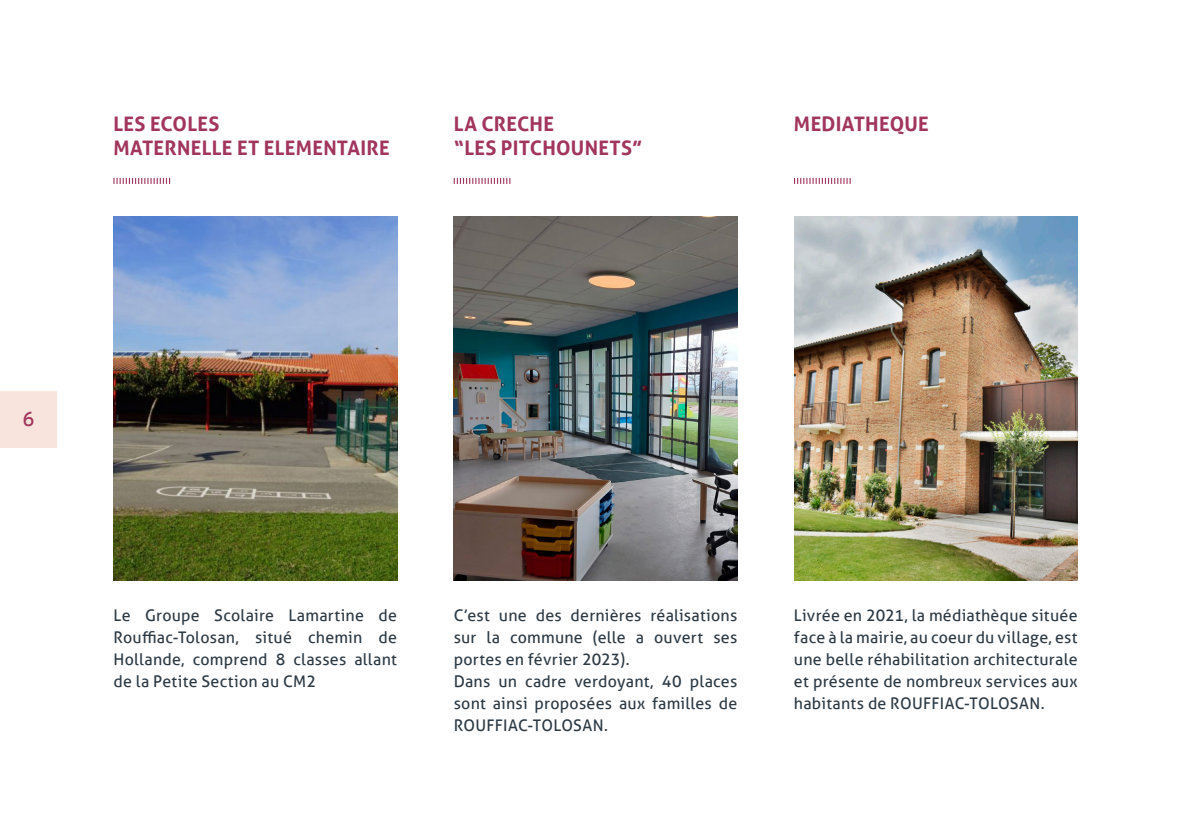
<style>
.page{position:relative;width:1191px;height:840px;background:#fff}
.page>*{position:absolute;margin:0;border:0;box-sizing:border-box;transform-origin:0 0}
.t1{font:700 20px "Aller";letter-spacing:.015em;color:#a1355d}
.t2{font:20px "Aller";color:#a1355d}
.Paragraph_Text_-_Jus{font:16px/22px "Aller";letter-spacing:.015em;color:#2d3a44;text-align:justify}
</style>
<div class="page">
<img style="left:454px;top:216px;width:283px;height:364px">
<img style="left:113px;top:216px;width:284px;height:364px">
<img style="left:794px;top:216px;width:283px;height:364px">
<svg style="left:113px;top:178px;width:57px;height:6px"></svg>
<svg style="left:454px;top:178px;width:56px;height:6px"></svg>
<svg style="left:794px;top:178px;width:56px;height:6px"></svg>
<div style="left:0;top:391px;width:57px;height:57px;background:#f8e4dd"></div>
<p class="t1" style="left:113px;top:112px;width:108px">LES ECOLES</p>
<p class="t1" style="left:113px;top:136px;width:278px">MATERNELLE ET ELEMENTAIRE</p>
<p class="t1" style="left:454px;top:112px;width:102px">LA CRECHE</p>
<p class="t1" style="left:454px;top:136px;width:190px">“LES PITCHOUNETS”</p>
<p class="t1" style="left:794px;top:112px;width:136px">MEDIATHEQUE</p>
<p class="t2" style="left:22px;top:407px;width:13px">6</p>
<p class="Paragraph_Text_-_Jus" style="left:113px;top:603px;width:285px">Le Groupe Scolaire Lamartine de Rouffiac-Tolosan, situé chemin de Hollande, comprend 8 classes allant de la Petite Section au CM2</p>
<p class="Paragraph_Text_-_Jus" style="left:454px;top:603px;width:285px">C’est une des dernières réalisations sur la commune (elle a ouvert ses portes en février 2023).</p>
<p class="Paragraph_Text_-_Jus" style="left:454px;top:669px;width:285px">Dans un cadre verdoyant, 40 places sont ainsi proposées aux familles de ROUFFIAC-TOLOSAN.</p>
<p class="Paragraph_Text_-_Jus" style="left:794px;top:603px;width:285px">Livrée en 2021, la médiathèque située face à la mairie, au coeur du village, est une belle réhabilitation architecturale et présente de nombreux services aux habitants de ROUFFIAC-TOLOSAN.</p>
</div>
